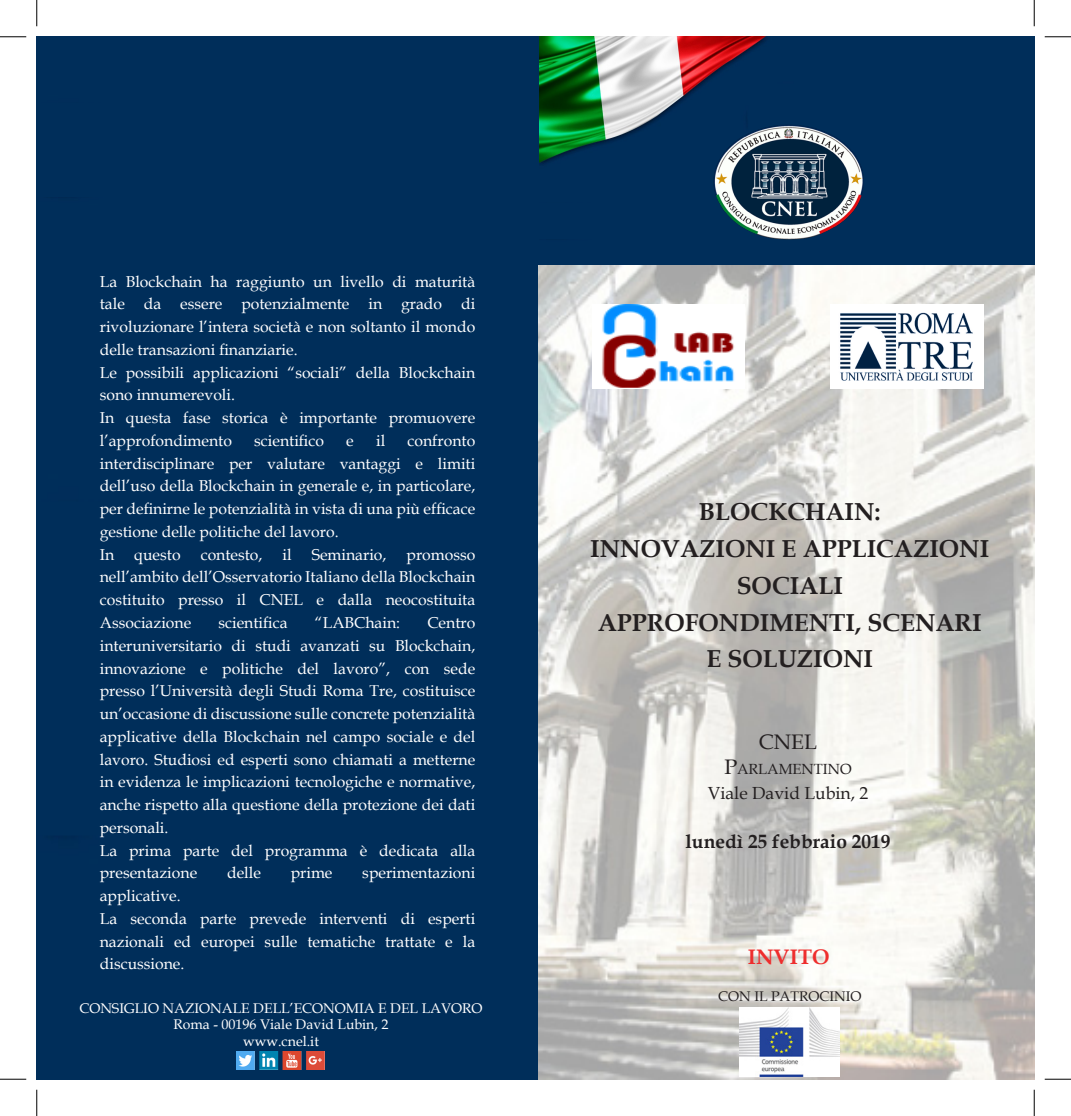
<style>
.page{position:relative;width:1071px;height:1116px;background:#fff}
.page>*{position:absolute;margin:0;border:0;box-sizing:border-box;transform-origin:0 0}
.t1{font:700 24.5px "Book Antiqua";color:#231f20}
.t2{font:700 21px "Book Antiqua";color:#ee2d2d}
.t3{font:21px "Book Antiqua";color:#231f20}
.t4{font:700 19.25px "Book Antiqua";color:#231f20}
.t5{font:17.5px "Book Antiqua";color:#231f20}
.t6{font:15.75px/22.8px "Book Antiqua";color:#fff;text-align:justify}
.t7{font:14.7px "Book Antiqua";color:#231f20}
.t8{font:14px "Book Antiqua";color:#fff}
.t9{font:14px "Book Antiqua";color:#231f20}
.s1{font-size:21px}
</style>
<div class="page">
<div style="left:538px;top:176px;width:496px;height:89px;background:#002e5a"></div>
<div style="left:37px;top:37px;width:501px;height:1041px;background:#002e5a"></div>
<img style="left:539px;top:37px;width:495px;height:164px">
<img style="left:538px;top:265px;width:496px;height:813px">
<img style="left:712px;top:122px;width:153px;height:119px">
<img style="left:237px;top:1051px;width:87px;height:18px">
<img style="left:831px;top:304px;width:152px;height:84px">
<img style="left:592px;top:304px;width:152px;height:84px">
<img style="left:739px;top:1007px;width:100px;height:69px">
<svg style="left:0;top:36px;width:26px;height:1px"></svg>
<svg style="left:1044px;top:36px;width:27px;height:1px"></svg>
<svg style="left:0;top:1078px;width:26px;height:1px"></svg>
<svg style="left:1044px;top:1078px;width:27px;height:1px"></svg>
<svg style="left:36px;top:0;width:1px;height:26px"></svg>
<svg style="left:36px;top:1089px;width:1px;height:26px"></svg>
<svg style="left:1034px;top:0;width:1px;height:26px"></svg>
<svg style="left:1034px;top:1089px;width:1px;height:26px"></svg>
<p class="t6" style="left:100px;top:269px;width:377px">La Blockchain ha raggiunto un livello di maturità tale da essere potenzialmente in grado di rivoluzionare l’intera società e non soltanto il mondo delle transazioni finanziarie.</p>
<p class="t6" style="left:100px;top:360px;width:377px">Le possibili applicazioni “sociali” della Blockchain sono innumerevoli.</p>
<p class="t6" style="left:100px;top:406px;width:377px">In questa fase storica è importante promuovere l’approfondimento</p>
<p class="t6" style="left:254px;top:428px;width:71px">scientifico</p>
<p class="t6" style="left:346px;top:428px;width:9px">e</p>
<p class="t6" style="left:376px;top:428px;width:11px">il</p>
<p class="t6" style="left:100px;top:428px;width:377px;text-indent:308px">confronto interdisciplinare per valutare vantaggi e limiti dell’uso della Blockchain in generale e, in particolare, per definirne le potenzialità in vista di una più efficace gestione delle politiche del lavoro.</p>
<p class="t6" style="left:100px;top:542px;width:16px">In</p>
<p class="t6" style="left:134px;top:542px;width:48px">questo</p>
<p class="t6" style="left:201px;top:542px;width:63px">contesto,</p>
<p class="t6" style="left:282px;top:542px;width:11px">il</p>
<p class="t6" style="left:312px;top:542px;width:76px">Seminario,</p>
<p class="t6" style="left:100px;top:542px;width:377px;text-indent:307px">promosso nell’ambito dell’Osservatorio Italiano della Blockchain costituito presso il CNEL e dalla neocostituita Associazione</p>
<p class="t6" style="left:218px;top:610px;width:71px">scientifica</p>
<p class="t6" style="left:315px;top:610px;width:87px">“LABChain:</p>
<p class="t6" style="left:100px;top:610px;width:377px;text-indent:328px">Centro interuniversitario di studi avanzati su Blockchain, innovazione e politiche del lavoro”, con sede presso l’Università degli Studi Roma Tre, costituisce un’occasione di discussione sulle concrete potenzialità applicative della Blockchain nel campo sociale e del lavoro. Studiosi ed esperti sono chiamati a metterne in evidenza le implicazioni tecnologiche e normative, anche rispetto alla questione della protezione dei dati personali.</p>
<p class="t6" style="left:100px;top:838px;width:377px">La prima parte del programma è dedicata alla presentazione</p>
<p class="t6" style="left:227px;top:861px;width:35px">delle</p>
<p class="t6" style="left:291px;top:861px;width:43px">prime</p>
<p class="t6" style="left:362px;top:861px;width:114px">sperimentazioni</p>
<p class="t6" style="left:100px;top:883px;width:82px">applicative.</p>
<p class="t6" style="left:100px;top:906px;width:377px">La seconda parte prevede interventi di esperti nazionali ed europei sulle tematiche trattate e la discussione.</p>
<p class="t8" style="left:79px;top:997px;width:405px">CONSIGLIO NAZIONALE DELL’ECONOMIA E DEL LAVORO</p>
<p class="t8" style="left:174px;top:1014px;width:216px">Roma - 00196 Viale David Lubin, 2</p>
<p class="t8" style="left:243px;top:1031px;width:77px">www.cnel.it</p>
<p class="t1" style="left:699px;top:495px;width:183px">BLOCKCHAIN:</p>
<p class="t1" style="left:590px;top:532px;width:400px">INNOVAZIONI E APPLICAZIONI</p>
<p class="t1" style="left:736px;top:568px;width:108px">SOCIALI</p>
<p class="t1" style="left:598px;top:605px;width:385px">APPROFONDIMENTI, SCENARI</p>
<p class="t1" style="left:706px;top:642px;width:168px">E SOLUZIONI</p>
<p class="t3" style="left:759px;top:727px;width:60px">CNEL</p>
<p class="t7" style="left:724px;top:758px;width:129px"><span class="s1">P</span>ARLAMENTINO</p>
<p class="t5" style="left:707px;top:781px;width:162px">Viale David Lubin, 2</p>
<p class="t4" style="left:685px;top:827px;width:206px">lunedì 25 febbraio 2019</p>
<p class="t2" style="left:748px;top:942px;width:83px">INVITO</p>
<p class="t9" style="left:718px;top:986px;width:145px">CON IL PATROCINIO</p>
</div>
